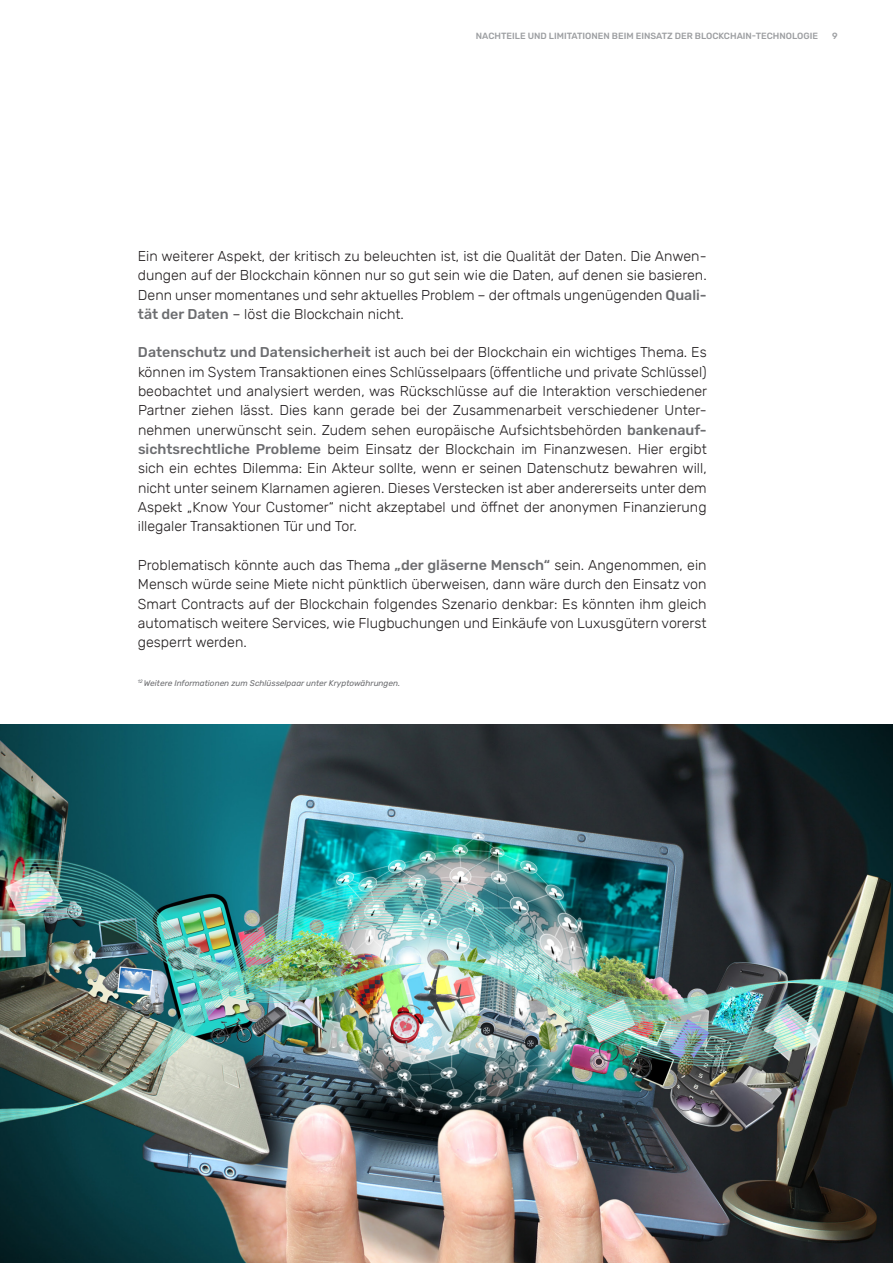
<style>
.page{position:relative;width:893px;height:1263px;background:#fff}
.page>*{position:absolute;margin:0;border:0;box-sizing:border-box;transform-origin:0 0}
.t1{font:300 14.25px/19.4px "Rubik";color:#231f20;text-align:justify}
.t2{font:500 9px "Rubik";color:#9d9fa2}
.t3{font:italic 8.25px "Rubik";color:#6c6d70}
.s1{font-weight:500;color:#6c6d70}
</style>
<div class="page">
<img style="left:0;top:724px;width:893px;height:539px">
<p class="t2" style="left:476px;top:31px;width:344px">NACHTEILE UND LIMITATIONEN BEIM EINSATZ DER BLOCKCHAIN-TECHNOLOGIE</p>
<p class="t2" style="left:832px;top:31px;width:7px">9</p>
<p class="t1" style="left:138px;top:247px;width:570px">Ein weiterer Aspekt, der kritisch zu beleuchten ist, ist die Qualität der Daten. Die Anwen&shy;dungen auf der Blockchain können nur so gut sein wie die Daten, auf denen sie basieren.<br>Denn unser momentanes und sehr aktuelles Problem – der oftmals ungenügenden <span class="s1">Quali&shy;tät der Daten</span> – löst die Blockchain nicht.</p>
<p class="t1" style="left:138px;top:343px;width:571px"><span class="s1">Datenschutz und Datensicherheit</span> ist auch bei der Blockchain ein wichtiges Thema. Es können im System Transaktionen eines Schlüsselpaars (öffentliche und private Schlüssel) beobachtet und analysiert werden, was Rückschlüsse auf die Interaktion verschiedener Partner ziehen lässt. Dies kann gerade bei der Zusammenarbeit verschiedener Unter&shy;nehmen unerwünscht sein. Zudem sehen europäische Aufsichtsbehörden <span class="s1">bankenauf&shy;sichtsrechtliche Probleme</span> beim Einsatz der Blockchain im Finanzwesen. Hier ergibt sich ein echtes Dilemma: Ein Akteur sollte, wenn er seinen Datenschutz bewahren will, nicht unter seinem Klarnamen agieren. Dieses Verstecken ist aber andererseits unter dem Aspekt „Know Your Customer“ nicht akzeptabel und öffnet der anonymen Finanzierung illegaler Transaktionen Tür und Tor.</p>
<p class="t1" style="left:138px;top:556px;width:570px">Problematisch könnte auch das Thema <span class="s1">„der gläserne Mensch“</span> sein. Angenommen, ein Mensch würde seine Miete nicht pünktlich überweisen, dann wäre durch den Einsatz von Smart Contracts auf der Blockchain folgendes Szenario denkbar: Es könnten ihm gleich automatisch weitere Services, wie Flugbuchungen und Einkäufe von Luxusgütern vorerst gesperrt werden.</p>
<p class="t3" style="left:138px;top:678px;width:264px"><sup>12</sup> Weitere Informationen zum Schlüsselpaar unter Kryptowährungen.</p>
</div>
